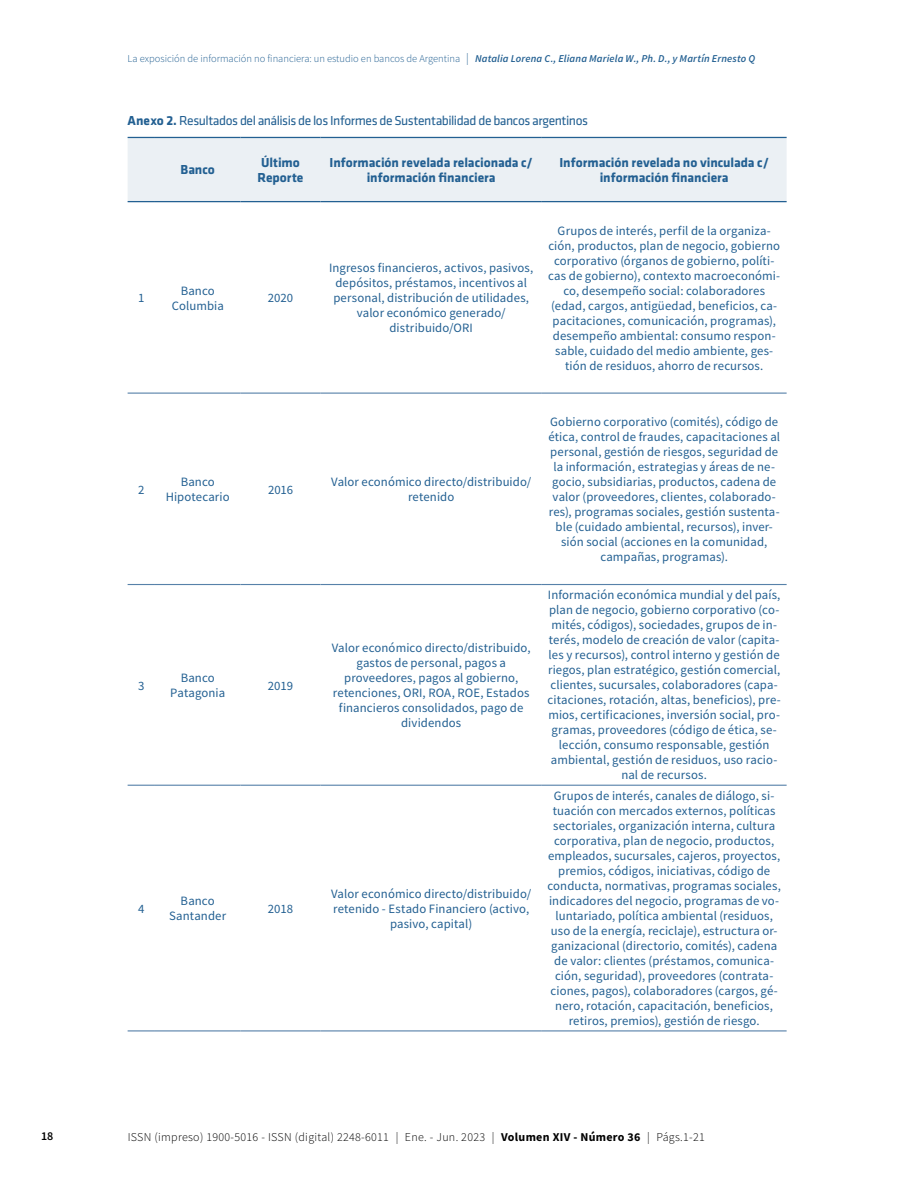
<style>
.page{position:relative;width:915px;height:1191px;background:#fff}
.page>*{position:absolute;margin:0;border:0;box-sizing:border-box;transform-origin:0 0}
.t1{font:700 13.5px/15px "Klavika";letter-spacing:-.005em;color:#236092;text-align:center}
.t2{font:13.5px "Klavika Regular TF";letter-spacing:-.035em;color:#236092}
.t3{font:12.75px/15px "Source Sans Pro";letter-spacing:.01em;color:#236092;text-align:center}
.t4{font:300 12px "Source Sans Pro";letter-spacing:.025em;color:#000}
.t5{font:600 12px "Source Sans Pro";color:#000}
.t6{font:300 10.5px "Source Sans Pro";color:#236092}
.s1{font-size:12px}
.s2{font-weight:600;font-style:italic}
.s3{font-family:"Klavika";font-weight:700}
.s4{font-weight:700}
</style>
<div class="page">
<hr style="left:128px;top:392px;width:27px;height:2px;background:#5781a9">
<hr style="left:155px;top:392px;width:85px;height:2px;background:#5781a9">
<hr style="left:240px;top:392px;width:80px;height:2px;background:#5781a9">
<hr style="left:320px;top:392px;width:221px;height:2px;background:#5781a9">
<hr style="left:541px;top:392px;width:245px;height:2px;background:#5781a9">
<svg style="left:128px;top:584px;width:27px;height:1px"></svg>
<hr style="left:155px;top:584px;width:85px;height:1px;background:#5781a9">
<hr style="left:240px;top:584px;width:80px;height:1px;background:#5781a9">
<hr style="left:320px;top:584px;width:221px;height:1px;background:#5781a9">
<hr style="left:541px;top:584px;width:245px;height:1px;background:#5781a9">
<svg style="left:128px;top:784px;width:27px;height:1px"></svg>
<hr style="left:155px;top:784px;width:85px;height:1px;background:#5781a9">
<hr style="left:240px;top:784px;width:80px;height:1px;background:#5781a9">
<hr style="left:320px;top:784px;width:221px;height:1px;background:#5781a9">
<hr style="left:541px;top:784px;width:245px;height:1px;background:#5781a9">
<svg style="left:128px;top:1030px;width:27px;height:1px"></svg>
<hr style="left:155px;top:1030px;width:85px;height:1px;background:#5781a9">
<hr style="left:240px;top:1030px;width:80px;height:1px;background:#5781a9">
<hr style="left:320px;top:1030px;width:221px;height:1px;background:#5781a9">
<hr style="left:541px;top:1030px;width:245px;height:1px;background:#5781a9">
<div style="left:128px;top:137px;width:658px;height:65px;background:#ebf0f4"></div>
<hr style="left:155px;top:201px;width:85px;height:1px;background:#236092">
<hr style="left:240px;top:201px;width:80px;height:1px;background:#236092">
<hr style="left:320px;top:201px;width:221px;height:1px;background:#236092">
<hr style="left:541px;top:201px;width:245px;height:1px;background:#236092">
<p class="t6" style="left:128px;top:52px;width:628px">La exposición de información no financiera: un estudio en bancos de Argentina <span class="s1">|</span> <span class="s2">Natalia Lorena C., Eliana Mariela W., Ph. D., y Martín Ernesto Q</span></p>
<p class="t2" style="left:128px;top:114px;width:462px"><span class="s3">Anexo 2.</span> Resultados del análisis de los Informes de Sustentabilidad de bancos argentinos</p>
<p class="t1" style="left:180px;top:162px;width:36px">Banco</p>
<p class="t1" style="left:257px;top:155px;width:47px;text-align:left">Último<br>Reporte</p>
<p class="t1" style="left:329px;top:155px;width:205px">Información revelada relacionada c/ información financiera</p>
<p class="t1" style="left:559px;top:155px;width:211px">Información revelada no vinculada c/ información financiera</p>
<p class="t3" style="left:138px;top:290px;width:8px">1</p>
<p class="t3" style="left:172px;top:283px;width:54px">Banco<br>Columbia</p>
<p class="t3" style="left:268px;top:290px;width:27px">2020</p>
<p class="t3" style="left:329px;top:260px;width:206px">Ingresos financieros, activos, pasivos, depósitos, préstamos, incentivos al personal, distribución de utilidades, valor económico generado/ distribuido/ORI</p>
<p class="t3" style="left:548px;top:223px;width:233px">Grupos de interés, perfil de la organiza&shy;ción, productos, plan de negocio, gobierno corporativo (órganos de gobierno, políti&shy;cas de gobierno), contexto macroeconómi&shy;co, desempeño social: colaboradores (edad, cargos, antigüedad, beneficios, ca&shy;pacitaciones, comunicación, programas), desempeño ambiental: consumo respon&shy;sable, cuidado del medio ambiente, ges&shy;tión de residuos, ahorro de recursos.</p>
<p class="t3" style="left:138px;top:482px;width:8px">2</p>
<p class="t3" style="left:166px;top:474px;width:66px">Banco<br>Hipotecario</p>
<p class="t3" style="left:268px;top:482px;width:26px">2016</p>
<p class="t3" style="left:331px;top:474px;width:201px">Valor económico directo/distribuido/ retenido</p>
<p class="t3" style="left:138px;top:677px;width:8px">3</p>
<p class="t3" style="left:170px;top:670px;width:56px">Banco<br>Patagonia</p>
<p class="t3" style="left:268px;top:677px;width:27px">2019</p>
<p class="t3" style="left:331px;top:640px;width:200px">Valor económico directo/distribuido, gastos de personal, pagos a proveedores, pagos al gobierno, retenciones, ORI, ROA, ROE, Estados financieros consolidados, pago de dividendos</p>
<p class="t3" style="left:138px;top:900px;width:8px">4</p>
<p class="t3" style="left:169px;top:893px;width:58px">Banco<br>Santander</p>
<p class="t3" style="left:268px;top:900px;width:27px">2018</p>
<p class="t3" style="left:331px;top:885px;width:201px">Valor económico directo/distribuido/ retenido - Estado Financiero (activo, pasivo, capital)</p>
<p class="t3" style="left:548px;top:414px;width:233px">Gobierno corporativo (comités), código de ética, control de fraudes, capacitaciones al personal, gestión de riesgos, seguridad de la información, estrategias y áreas de ne&shy;gocio, subsidiarias, productos, cadena de valor (proveedores, clientes, colaborado&shy;res), programas sociales, gestión sustenta&shy;ble (cuidado ambiental, recursos), inver&shy;sión social (acciones en la comunidad, campañas, programas).</p>
<p class="t3" style="left:547px;top:587px;width:235px">Información económica mundial y del país, plan de negocio, gobierno corporativo (co&shy;mités, códigos), sociedades, grupos de in&shy;terés, modelo de creación de valor (capita&shy;les y recursos), control interno y gestión de riegos, plan estratégico, gestión comercial, clientes, sucursales, colaboradores (capa&shy;citaciones, rotación, altas, beneficios), pre&shy;mios, certificaciones, inversión social, pro&shy;gramas, proveedores (código de ética, se&shy;lección, consumo responsable, gestión ambiental, gestión de residuos, uso racio&shy;nal de recursos.</p>
<p class="t3" style="left:547px;top:788px;width:235px">Grupos de interés, canales de diálogo, si&shy;tuación con mercados externos, políticas sectoriales, organización interna, cultura corporativa, plan de negocio, productos, empleados, sucursales, cajeros, proyectos, premios, códigos, iniciativas, código de conducta, normativas, programas sociales, indicadores del negocio, programas de vo&shy;luntariado, política ambiental (residuos, uso de la energía, reciclaje), estructura or&shy;ganizacional (directorio, comités), cadena de valor: clientes (préstamos, comunica&shy;ción, seguridad), proveedores (contrata&shy;ciones, pagos), colaboradores (cargos, gé&shy;nero, rotación, capacitación, beneficios, retiros, premios), gestión de riesgo.</p>
<p class="t5" style="left:41px;top:1128px;width:14px">18</p>
<p class="t4" style="left:128px;top:1130px;width:578px">ISSN (impreso) 1900-5016 - ISSN (digital) 2248-6011 | Ene. - Jun. 2023 | <span class="s4">Volumen XIV - Número 36</span> | Págs.1-21</p>
</div>
